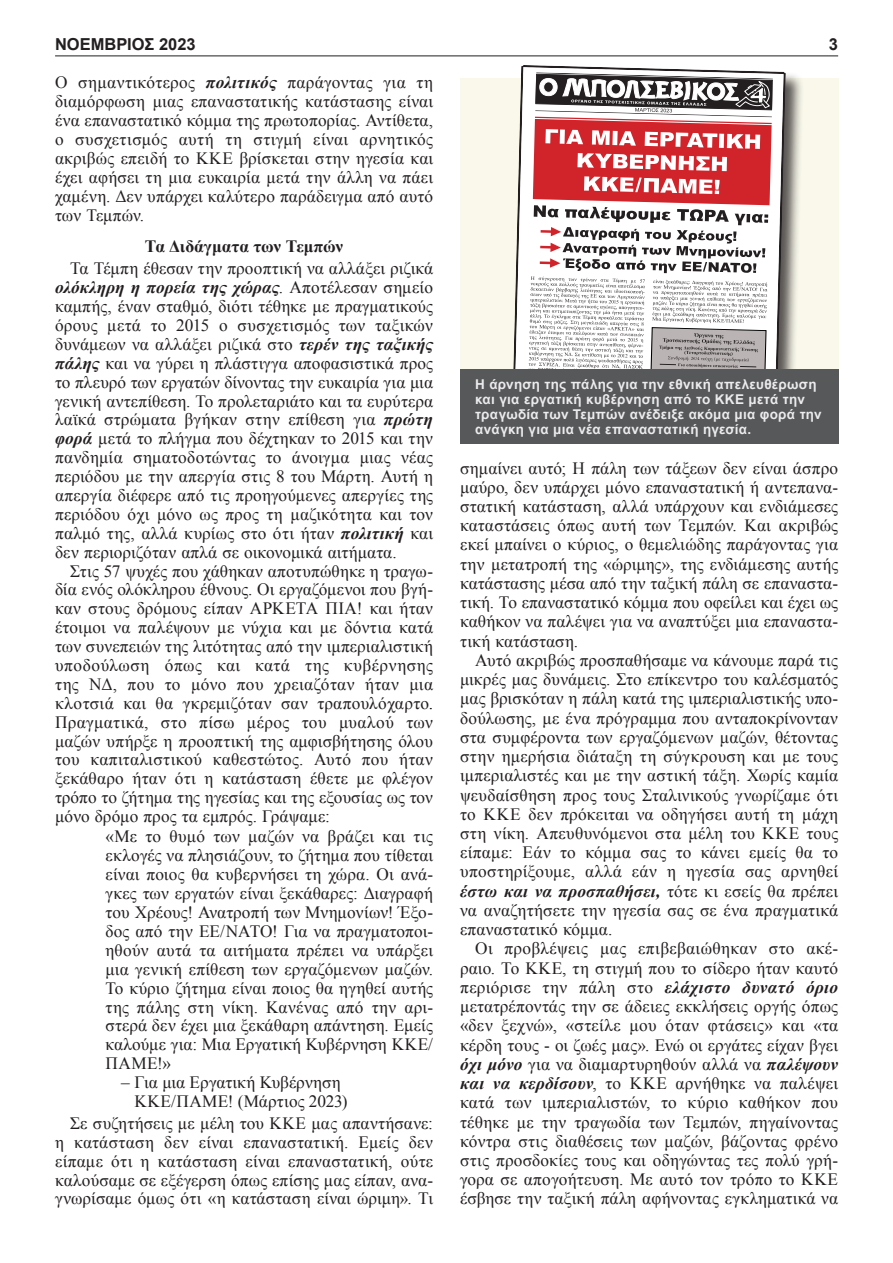
<style>
.page{position:relative;width:893px;height:1263px;background:#fff}
.page>*{position:absolute;margin:0;border:0;box-sizing:border-box;transform-origin:0 0}
.t1{font:17.25px/18.9px "Times New Roman";letter-spacing:.01em;color:#231f20;text-align:justify}
.t2{font:700 17.25px "Times New Roman";color:#231f20}
.t3{font:700 16.5px "Arial";color:#231f20}
.t4{font:700 13.5px/15px "Arial";letter-spacing:.02em;color:#ececee}
.s1{font-weight:700;font-style:italic}
.s2{color:#000}
</style>
<div class="page">
<hr style="left:55px;top:56px;width:783px;height:1px;background:#231f20">
<div style="left:460px;top:78px;width:378px;height:360px;background:#f9f8eb"></div>
<div style="left:512px;top:65px;width:292px;height:361px;background:#231f20;opacity:.75"></div>
<svg style="left:512px;top:65px;width:274px;height:304px;background:#cdacae"></svg>
<div style="left:460px;top:369px;width:378px;height:75px;background:#57585a"></div>
<p class="t3" style="left:55px;top:33px;width:142px">ΝΟΕΜΒΡΙΟΣ 2023</p>
<p class="t3" style="left:829px;top:33px;width:11px">3</p>
<p class="t1" style="left:55px;top:73px;width:380px">Ο σημαντικότερος <span class="s1">πολιτικός</span> παράγοντας για τη διαμόρφωση μιας επαναστατικής κατάστασης είναι ένα επαναστατικό κόμμα της πρωτοπορίας. Αντίθετα, ο συσχετισμός αυτή τη στιγμή είναι αρνητικός ακριβώς επειδή το ΚΚΕ βρίσκεται στην ηγεσία και έχει αφήσει τη μια ευκαιρία μετά την άλλη να πάει χαμένη. Δεν υπάρχει καλύτερο παράδειγμα από αυτό των Τεμπών.</p>
<p class="t2" style="left:145px;top:234px;width:200px">Τα Διδάγματα των Τεμπών</p>
<p class="t1" style="left:55px;top:259px;width:380px;text-indent:15px">Τα Τέμπη έθεσαν την προοπτική να αλλάξει ριζικά <span class="s1">ολόκληρη η πορεία της χώρας</span>. Αποτέλεσαν σημείο καμπής, έναν σταθμό, διότι τέθηκε με πραγματικούς όρους μετά το 2015 ο συσχετισμός των ταξικών δυνάμεων να αλλάξει ριζικά στο <span class="s1">τερέν της ταξικής πάλης</span> και να γύρει η πλάστιγγα αποφασιστικά προς το πλευρό των εργατών δίνοντας την ευκαιρία για μια γενική αντεπίθεση. Το προλεταριάτο και τα ευρύτερα λαϊκά στρώματα βγήκαν στην επίθεση για <span class="s1">πρώτη φορά</span> μετά το πλήγμα που δέχτηκαν το 2015 και την πανδημία σηματοδοτώντας το άνοιγμα μιας νέας περιόδου με την απεργία στις 8 του Μάρτη. Αυτή η απεργία διέφερε από τις προηγούμενες απεργίες της περιόδου όχι μόνο ως προς τη μαζικότητα και τον παλμό της, αλλά κυρίως στο ότι ήταν <span class="s1">πολιτική</span> και δεν περιοριζόταν απλά σε οικονομικά αιτήματα.</p>
<p class="t1" style="left:55px;top:561px;width:380px;text-indent:15px">Στις 57 ψυχές που χάθηκαν αποτυπώθηκε η τραγω&shy;δία ενός ολόκληρου έθνους. Οι εργαζόμενοι που βγή&shy;καν στους δρόμους είπαν ΑΡΚΕΤΑ ΠΙΑ! και ήταν έτοιμοι να παλέψουν με νύχια και με δόντια κατά των συνεπειών της λιτότητας από την ιμπεριαλιστική υποδούλωση όπως και κατά της κυβέρνησης της ΝΔ, που το μόνο που χρειαζόταν ήταν μια κλοτσιά και θα γκρεμιζόταν σαν τραπουλόχαρτο<span class="s2">.<br></span>Πραγματικά, στο πίσω μέρος του μυαλού των μαζών υπήρξε η προοπτική της αμφισβήτησης όλου του καπιταλιστικού καθεστώτος. Αυτό που ήταν ξεκάθαρο ήταν ότι η κατάσταση έθετε με φλέγον τρόπο το ζήτημα της ηγεσίας και της εξουσίας ως τον μόνο δρόμο προς τα εμπρός. Γράψαμε:</p>
<p class="t1" style="left:105px;top:827px;width:329px">«Με το θυμό των μαζών να βράζει και τις εκλογές να πλησιάζουν, το ζήτημα που τίθεται είναι ποιος θα κυβερνήσει τη χώρα. Οι ανά&shy;γκες των εργατών είναι ξεκάθαρες: Διαγραφή του Χρέους! Ανατροπή των Μνημονίων! Έξο&shy;δος από την ΕΕ/ΝΑΤΟ! Για να πραγματοποι&shy;ηθούν αυτά τα αιτήματα πρέπει να υπάρξει μια γενική επίθεση των εργαζόμενων μαζών.<br>Το κύριο ζήτημα είναι ποιος θα ηγηθεί αυτής της πάλης στη νίκη. Κανένας από την αρι&shy;στερά δεν έχει μια ξεκάθαρη απάντηση. Εμείς καλούμε για: Μια Εργατική Κυβέρνηση ΚΚΕ/ ΠΑΜΕ!»</p>
<p class="t1" style="left:135px;top:1072px;width:215px;text-indent:-14px">– Για μια Εργατική Κυβέρνηση<br>ΚΚΕ/ΠΑΜΕ! (Μάρτιος 2023)</p>
<p class="t1" style="left:55px;top:1113px;width:380px;text-indent:15px">Σε συζητήσεις με μέλη του ΚΚΕ μας απαντήσανε: η κατάσταση δεν είναι επαναστατική. Εμείς δεν είπαμε ότι η κατάσταση είναι επαναστατική, ούτε καλούσαμε σε εξέγερση όπως επίσης μας είπαν, ανα&shy;γνωρίσαμε όμως ότι «η κατάσταση είναι ώριμη». Τι</p>
<p class="t4" style="left:475px;top:377px;width:348px">Η άρνηση της πάλης για την εθνική απελευθέρωση και για εργατική κυβέρνηση από το ΚΚΕ μετά την τραγωδία των Τεμπών ανέδειξε ακόμα μια φορά την ανάγκη για μια νέα επαναστατική ηγεσία.</p>
<p class="t1" style="left:460px;top:458px;width:380px">σημαίνει αυτό; Η πάλη των τάξεων δεν είναι άσπρο μαύρο, δεν υπάρχει μόνο επαναστατική ή αντεπανα&shy;στατική κατάσταση, αλλά υπάρχουν και ενδιάμεσες καταστάσεις όπως αυτή των Τεμπών. Και ακριβώς εκεί μπαίνει ο κύριος, ο θεμελιώδης παράγοντας για την μετατροπή της «ώριμης», της ενδιάμεσης αυτής κατάστασης μέσα από την ταξική πάλη σε επαναστα&shy;τική. Το επαναστατικό κόμμα που οφείλει και έχει ως καθήκον να παλέψει για να αναπτύξει μια επαναστα&shy;τική κατάσταση.</p>
<p class="t1" style="left:460px;top:650px;width:380px;text-indent:15px">Αυτό ακριβώς προσπαθήσαμε να κάνουμε παρά τις μικρές μας δυνάμεις. Στο επίκεντρο του καλέσματός μας βρισκόταν η πάλη κατά της ιμπεριαλιστικής υπο&shy;δούλωσης, με ένα πρόγραμμα που ανταποκρίνονταν στα συμφέροντα των εργαζόμενων μαζών, θέτοντας στην ημερήσια διάταξη τη σύγκρουση και με τους ιμπεριαλιστές και με την αστική τάξη. Χωρίς καμία ψευδαίσθηση προς τους Σταλινικούς γνωρίζαμε ότι το ΚΚΕ δεν πρόκειται να οδηγήσει αυτή τη μάχη στη νίκη. Απευθυνόμενοι στα μέλη του ΚΚΕ τους είπαμε: Εάν το κόμμα σας το κάνει εμείς θα το υποστηρίξουμε, αλλά εάν η ηγεσία σας αρνηθεί <span class="s1">έστω και να προσπαθήσει,</span> τότε κι εσείς θα πρέπει να αναζητήσετε την ηγεσία σας σε ένα πραγματικά επαναστατικό κόμμα.</p>
<p class="t1" style="left:460px;top:939px;width:380px;text-indent:15px">Οι προβλέψεις μας επιβεβαιώθηκαν στο ακέ&shy;ραιο. Το ΚΚΕ, τη στιγμή που το σίδερο ήταν καυτό περιόρισε την πάλη στο <span class="s1">ελάχιστο δυνατό όριο </span>μετατρέποντάς την σε άδειες εκκλήσεις οργής όπως «δεν ξεχνώ», «στείλε μου όταν φτάσεις» και «τα κέρδη τους - οι ζωές μας». Ενώ οι εργάτες είχαν βγει <span class="s1">όχι μόνο</span> για να διαμαρτυρηθούν αλλά να <span class="s1">παλέψουν και να κερδίσουν</span>, το ΚΚΕ αρνήθηκε να παλέψει κατά των ιμπεριαλιστών, το κύριο καθήκον που τέθηκε με την τραγωδία των Τεμπών, πηγαίνοντας κόντρα στις διαθέσεις των μαζών, βάζοντας φρένο στις προσδοκίες τους και οδηγώντας τες πολύ γρή&shy;γορα σε απογοήτευση. Με αυτό τον τρόπο το ΚΚΕ έσβησε την ταξική πάλη αφήνοντας εγκληματικά να</p>
</div>
